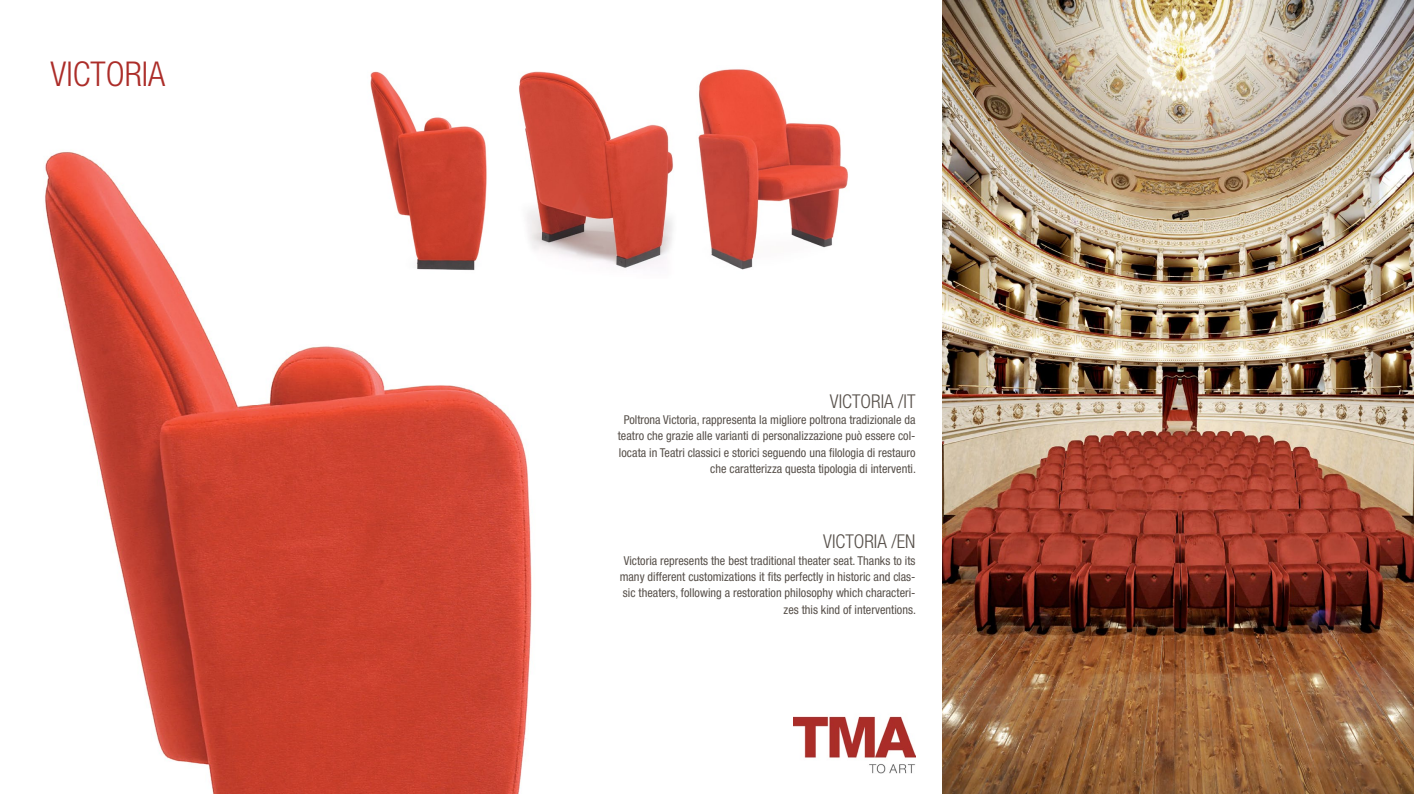
<style>
.page{position:relative;width:1414px;height:794px;background:#fff}
.page>*{position:absolute;margin:0;border:0;box-sizing:border-box;transform-origin:0 0}
.t1{font:300 condensed 34.21px "Helvetica Neue";color:#ac2d29}
.t2{font:300 condensed 18.99px "Helvetica Neue";color:#57504a}
.t3{font:condensed 12.25px/16.3px "Helvetica Neue";color:#57504a;text-align:right}
</style>
<div class="page">
<img style="left:943px;top:0;width:471px;height:794px">
<img style="left:45px;top:152px;width:487px;height:642px">
<img style="left:342px;top:69px;width:506px;height:210px">
<img style="left:793px;top:716px;width:122px;height:58px">
<h1 class="t1" style="left:51px;top:54px;width:116px">VICTORIA</h1>
<h2 class="t2" style="left:830px;top:390px;width:87px">VICTORIA /IT</h2>
<p class="t3" style="left:618px;top:411px;width:300px">Poltrona Victoria, rappresenta la migliore poltrona tradizionale da teatro che grazie alle varianti di personalizzazione può essere col&shy;locata in Teatri classici e storici seguendo una filologia di restauro che caratterizza questa tipologia di interventi.</p>
<h2 class="t2" style="left:823px;top:531px;width:94px">VICTORIA /EN</h2>
<p class="t3" style="left:620px;top:552px;width:298px">Victoria represents the best traditional theater seat. Thanks to its many different customizations it fits perfectly in historic and clas&shy;sic theaters, following a restoration philosophy which characteri&shy;zes this kind of interventions.</p>
</div>
